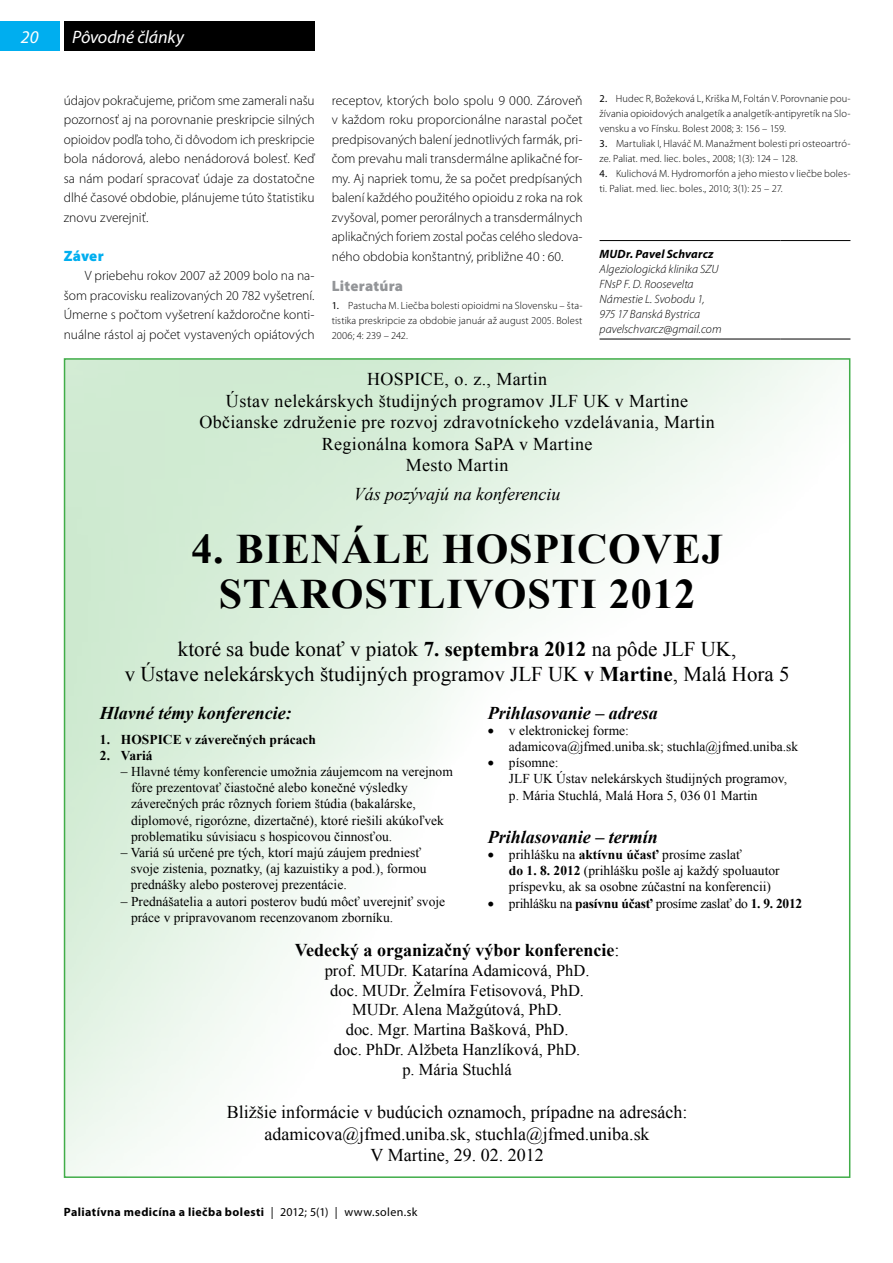
<style>
.page{position:relative;width:893px;height:1263px;background:#fff}
.page>*{position:absolute;margin:0;border:0;box-sizing:border-box;transform-origin:0 0}
.t1{font:700 42px/45px "Times New Roman";letter-spacing:.02em;color:#000;text-align:center}
.t2{font:21px/25.2px "Times New Roman";color:#000;text-align:center}
.t3{font:18px/21.6px "Times New Roman";letter-spacing:.02em;color:#000;text-align:center}
.t4{font:18px/21.6px "Times New Roman";color:#000;text-align:center}
.t5{font:italic 700 18px "Times New Roman";color:#000}
.t6{font:700 18px "Times New Roman";color:#000}
.t7{font:italic 18px "Times New Roman";color:#000}
.t8{font:italic 18px "Myriad Pro";letter-spacing:-.01em;color:#fff}
.t9{font:16.5px/19.8px "Times New Roman";color:#000;text-align:center}
.t10{font:900 15px "Myriad Pro";letter-spacing:.02em;color:#939598}
.t11{font:900 15px "Myriad Pro";letter-spacing:.01em;color:#00aeef}
.t12{font:300 13.5px/19.5px "Myriad Pro";color:#000;text-align:justify}
.t13{font:13.5px/16.2px "Times New Roman";color:#000}
.t14{font:13.5px "Times New Roman";letter-spacing:-.02em;color:#000}
.t15{font:700 13.5px "Times New Roman";color:#000}
.t16{font:italic 300 12px/15px "Myriad Pro";color:#000}
.t17{font:700 12px "Myriad Pro";letter-spacing:.035em;color:#000}
.t18{font:italic 700 12px "Myriad Pro";letter-spacing:.015em;color:#000}
.t19{font:300 10.5px/15px "Myriad Pro";letter-spacing:.01em;color:#000;text-align:justify}
.s1{font-weight:400}
.s2{font-weight:700}
</style>
<div class="page">
<div style="left:0;top:21px;width:60px;height:30px;background:#00aeef"></div>
<div style="left:64px;top:21px;width:251px;height:30px;background:#000"></div>
<hr style="left:600px;top:339px;width:180px;height:1px;background:#000">
<hr style="left:780px;top:339px;width:70px;height:1px;background:#000">
<hr style="left:600px;top:240px;width:180px;height:1px;background:#000">
<hr style="left:780px;top:240px;width:70px;height:1px;background:#000">
<div style="left:63px;top:343px;width:788px;height:836px;background:#41ad49;opacity:.3"></div>
<h3 class="t8" style="left:21px;top:26px;width:19px">20</h3>
<h3 class="t8" style="left:72px;top:26px;width:113px">Pôvodné články</h3>
<p class="t19" style="left:600px;top:91px;width:252px"><span class="s1">2.</span> Hudec R, Božeková L, Kriška M, Foltán V. Porovnanie pou&shy;žívania opioidových analgetík a analgetík-antipyretík na Slo&shy;vensku a vo Fínsku. Bolest 2008; 3: 156 – 159.</p>
<p class="t19" style="left:600px;top:136px;width:252px"><span class="s1">3.</span> Martuliak I, Hlaváč M. Manažment bolesti pri osteoartró&shy;ze. Paliat. med. liec. boles., 2008; 1(3): 124 – 128.</p>
<p class="t19" style="left:600px;top:166px;width:252px"><span class="s1">4.</span> Kulichová M. Hydromorfón a jeho miesto v liečbe boles&shy;ti. Paliat. med. liec. boles., 2010; 3(1): 25 – 27.</p>
<p class="t12" style="left:64px;top:90px;width:252px">údajov pokračujeme, pričom sme zamerali našu pozornosť aj na porovnanie preskripcie silných opioidov podľa toho, či dôvodom ich preskripcie bola nádorová, alebo nenádorová bolesť. Keď sa nám podarí spracovať údaje za dostatočne dlhé časové obdobie, plánujeme túto štatistiku znovu zverejniť.</p>
<p class="t11" style="left:64px;top:245px;width:42px">Záver</p>
<p class="t12" style="left:64px;top:266px;width:252px;text-indent:21px">V priebehu rokov 2007 až 2009 bolo na na&shy;šom pracovisku realizovaných 20 782 vyšetrení.<br>Úmerne s počtom vyšetrení každoročne konti&shy;nuálne rástol aj počet vystavených opiátových</p>
<p class="t12" style="left:332px;top:90px;width:252px">receptov, ktorých bolo spolu 9 000. Zároveň v každom roku proporcionálne narastal počet predpisovaných balení jednotlivých farmák, pri&shy;čom prevahu mali transdermálne aplikačné for&shy;my. Aj napriek tomu, že sa počet predpísaných balení každého použitého opioidu z roka na rok zvyšoval, pomer perorálnych a transdermálnych aplikačných foriem zostal počas celého sledova&shy;ného obdobia konštantný, približne 40 : 60.</p>
<p class="t10" style="left:332px;top:275px;width:73px">Literatúra</p>
<p class="t19" style="left:332px;top:297px;width:252px"><span class="s1">1.</span> Pastucha M. Liečba bolesti opioidmi na Slovensku – šta&shy;tistika preskripcie za obdobie január až august 2005. Bolest 2006; 4: 239 – 242.</p>
<p class="t18" style="left:600px;top:246px;width:116px">MUDr. Pavel Schvarcz</p>
<p class="t16" style="left:600px;top:261px;width:123px">Algeziologická klinika SZU<br>FNsP F. D. Roosevelta<br>Námestie L. Svobodu 1,<br>975 17 Banská Bystrica pavelschvarcz@gmail.com</p>
<h3 class="t3" style="left:199px;top:368px;width:517px">HOSPICE, o. z., Martin<br>Ústav nelekárskych študijných programov JLF UK v Martine Občianske združenie pre rozvoj zdravotníckeho vzdelávania, Martin Regionálna komora SaPA v Martine<br>Mesto Martin</h3>
<h3 class="t7" style="left:354px;top:482px;width:208px">Vás pozývajú na konferenciu</h3>
<h1 class="t1" style="left:191px;top:525px;width:533px">4. bienále hospicovej starostlivosti 2012</h1>
<h2 class="t2" style="left:125px;top:636px;width:666px">ktoré sa bude konať v piatok <span class="s2">7. septembra 2012</span> na pôde JLF UK,<br>v Ústave nelekárskych študijných programov JLF UK <span class="s2">v Martine</span>, Malá Hora 5</h2>
<h3 class="t5" style="left:100px;top:700px;width:193px">Hlavné témy konferencie:</h3>
<p class="t15" style="left:100px;top:730px;width:218px">1. HOSPICE v záverečných prácach</p>
<p class="t15" style="left:100px;top:746px;width:54px">2. Variá</p>
<p class="t13" style="left:131px;top:763px;width:323px;text-indent:-10px">– Hlavné témy konferencie umožnia záujemcom na verejnom fóre prezentovať čiastočné alebo konečné výsledky záverečných prác rôznych foriem štúdia (bakalárske, diplomové, rigorózne, dizertačné), ktoré riešili akúkoľvek problematiku súvisiacu s hospicovou činnosťou.</p>
<p class="t13" style="left:131px;top:844px;width:297px;text-indent:-10px">– Variá sú určené pre tých, ktorí majú záujem predniesť svoje zistenia, poznatky, (aj kazuistiky a pod.), formou prednášky alebo posterovej prezentácie.</p>
<p class="t13" style="left:131px;top:893px;width:316px;text-indent:-10px">– Prednášatelia a autori posterov budú môcť uverejniť svoje práce v pripravovanom recenzovanom zborníku.</p>
<h3 class="t5" style="left:488px;top:700px;width:172px">Prihlasovanie – adresa</h3>
<p class="t13" style="left:509px;top:722px;width:291px;text-indent:-21px">• v elektronickej forme:<br>adamicova@jfmed.uniba.sk; stuchla@jfmed.uniba.sk</p>
<p class="t13" style="left:509px;top:754px;width:280px;text-indent:-21px">• písomne:<br>JLF UK Ústav nelekárskych študijných programov, p. Mária Stuchlá, Malá Hora 5, 036 01 Martin</p>
<h3 class="t5" style="left:488px;top:824px;width:172px">Prihlasovanie – termín</h3>
<p class="t13" style="left:509px;top:846px;width:272px;text-indent:-21px">• prihlášku na <span class="s2">aktívnu účasť</span> prosíme zaslať<br><span class="s2">do 1. 8. 2012</span> (prihlášku pošle aj každý spoluautor príspevku, ak sa osobne zúčastní na konferencii)</p>
<p class="t14" style="left:488px;top:894px;width:316px">• prihlášku na <span class="s2">pasívnu účasť</span> prosíme zaslať do <span class="s2">1. 9. 2012</span></p>
<h3 class="t6" style="left:295px;top:937px;width:326px">Vedecký a organizačný výbor konferencie<span class="s1">:</span></h3>
<p class="t9" style="left:325px;top:960px;width:266px">prof. MUDr. Katarína Adamicová, PhD. doc. MUDr. Želmíra Fetisovová, PhD.<br>MUDr. Alena Mažgútová, PhD.<br>doc. Mgr. Martina Bašková, PhD.<br>doc. PhDr. Alžbeta Hanzlíková, PhD.<br>p. Mária Stuchlá</p>
<h3 class="t4" style="left:227px;top:1101px;width:462px">Bližšie informácie v budúcich oznamoch, prípadne na adresách: adamicova@jfmed.uniba.sk, stuchla@jfmed.uniba.sk<br>V Martine, 29. 02. 2012</h3>
<p class="t17" style="left:64px;top:1204px;width:355px">Paliatívna medicína a liečba bolesti <span class="s1">| 2012; 5(1) | www.solen.sk</span></p>
</div>
